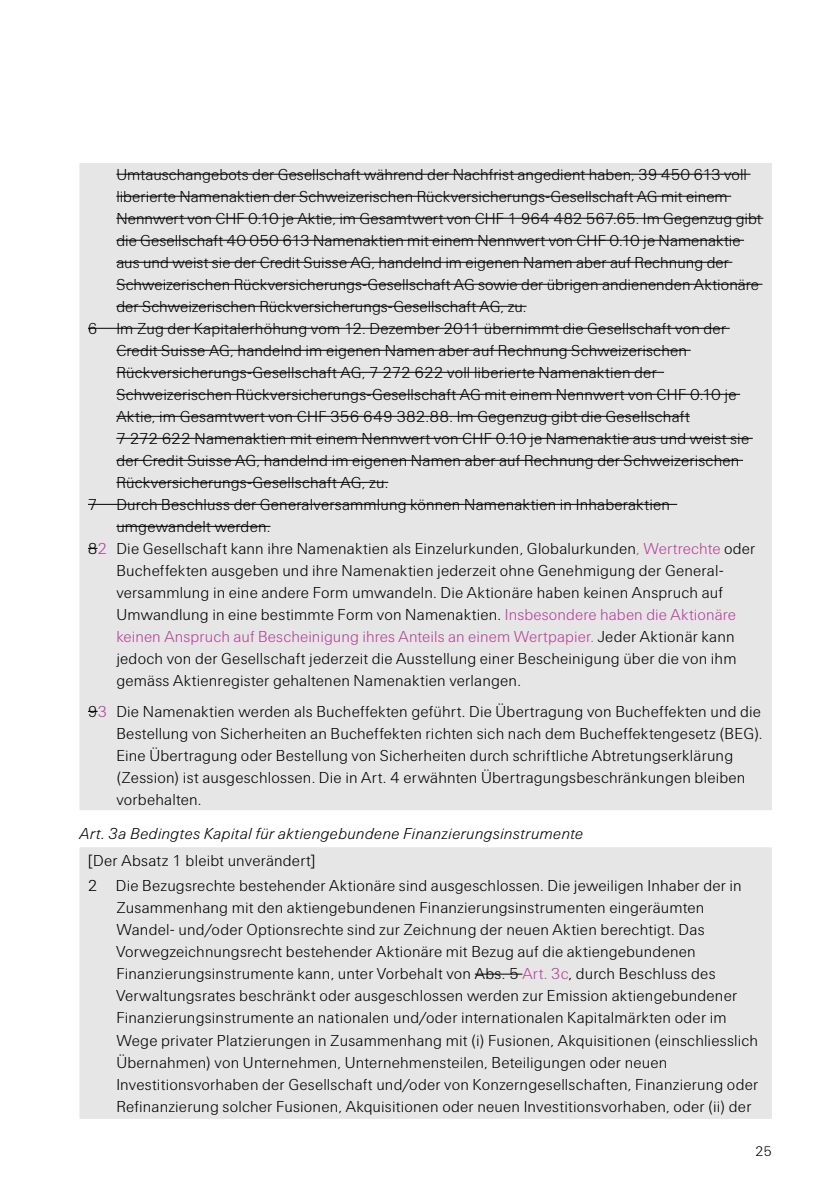
<style>
.page{position:relative;width:840px;height:1191px;background:#fff}
.page>*{position:absolute;margin:0;border:0;box-sizing:border-box;transform-origin:0 0}
.t1{font:300 16px/22px "Swiss Re Sans OT";letter-spacing:.01em;color:#000}
.t2{font:300 16px "Swiss Re Sans OT";letter-spacing:.005em;color:#b64197}
.t3{font:italic 300 16px "Swiss Re Sans OT";letter-spacing:.01em;color:#000}
.t4{font:300 14px "Swiss Re Sans OT";color:#000}
.s1{color:#b64197}
.s2{color:#000}
</style>
<div class="page">
<div style="left:79px;top:163px;width:692px;height:647px;background:#e6e6e7"></div>
<hr style="left:116px;top:174px;width:634px;height:1px;background:#000">
<hr style="left:116px;top:196px;width:614px;height:1px;background:#000">
<hr style="left:116px;top:218px;width:647px;height:1px;background:#000">
<hr style="left:116px;top:240px;width:627px;height:1px;background:#000">
<hr style="left:116px;top:262px;width:616px;height:1px;background:#000">
<hr style="left:116px;top:284px;width:646px;height:1px;background:#000">
<hr style="left:116px;top:306px;width:410px;height:1px;background:#000">
<hr style="left:88px;top:328px;width:641px;height:1px;background:#000">
<hr style="left:116px;top:350px;width:574px;height:1px;background:#000">
<hr style="left:116px;top:372px;width:547px;height:1px;background:#000">
<hr style="left:116px;top:394px;width:623px;height:1px;background:#000">
<hr style="left:116px;top:416px;width:573px;height:1px;background:#000">
<hr style="left:116px;top:438px;width:636px;height:1px;background:#000">
<hr style="left:116px;top:460px;width:626px;height:1px;background:#000">
<hr style="left:116px;top:482px;width:272px;height:1px;background:#000">
<hr style="left:88px;top:504px;width:588px;height:1px;background:#000">
<hr style="left:116px;top:526px;width:154px;height:1px;background:#000">
<div style="left:79px;top:847px;width:692px;height:271px;background:#e6e6e7"></div>
<hr style="left:474px;top:973px;width:48px;height:1px;background:#000">
<p class="t1" style="left:116px;top:163px;width:632px">Umtauschangebots der Gesellschaft während der Nachfrist angedient haben, 39 450 613 voll</p>
<p class="t1" style="left:116px;top:185px;width:612px">liberierte Namenaktien der Schweizerischen Rückversicherungs-Gesellschaft AG mit einem</p>
<p class="t1" style="left:116px;top:207px;width:646px">Nennwert von CHF 0.10 je Aktie, im Gesamtwert von CHF 1 964 482 567.65. Im Gegenzug gibt</p>
<p class="t1" style="left:116px;top:229px;width:625px">die Gesellschaft 40 050 613 Namenaktien mit einem Nennwert von CHF 0.10 je Namenaktie</p>
<p class="t1" style="left:116px;top:251px;width:613px">aus und weist sie der Credit Suisse AG, handelnd im eigenen Namen aber auf Rechnung der</p>
<p class="t1" style="left:116px;top:273px;width:644px">Schweizerischen Rückversicherungs-Gesellschaft AG sowie der übrigen andienenden Aktionäre</p>
<p class="t1" style="left:116px;top:295px;width:411px">der Schweizerischen Rückversicherungs-Gesellschaft AG, zu.</p>
<p class="t1" style="left:88px;top:317px;width:639px">6 Im Zug der Kapitalerhöhung vom 12. Dezember 2011 übernimmt die Gesellschaft von der</p>
<p class="t1" style="left:116px;top:339px;width:572px">Credit Suisse AG, handelnd im eigenen Namen aber auf Rechnung Schweizerischen</p>
<p class="t1" style="left:116px;top:361px;width:541px">Rückversicherungs-Gesellschaft AG, 7 272 622 voll liberierte Namenaktien der</p>
<p class="t1" style="left:116px;top:383px;width:621px">Schweizerischen Rückversicherungs-Gesellschaft AG mit einem Nennwert von CHF 0.10 je</p>
<p class="t1" style="left:116px;top:405px;width:574px">Aktie, im Gesamtwert von CHF 356 649 382.88. Im Gegenzug gibt die Gesellschaft</p>
<p class="t1" style="left:116px;top:427px;width:634px">7 272 622 Namenaktien mit einem Nennwert von CHF 0.10 je Namenaktie aus und weist sie</p>
<p class="t1" style="left:116px;top:449px;width:624px">der Credit Suisse AG, handelnd im eigenen Namen aber auf Rechnung der Schweizerischen</p>
<p class="t1" style="left:116px;top:471px;width:273px">Rückversicherungs-Gesellschaft AG, zu.</p>
<p class="t1" style="left:88px;top:493px;width:583px">7 Durch Beschluss der Generalversammlung können Namenaktien in Inhaberaktien</p>
<p class="t1" style="left:116px;top:515px;width:155px">umgewandelt werden.</p>
<p class="t1" style="left:88px;top:537px;width:668px">8<span class="s1">2</span> Die Gesellschaft kann ihre Namenaktien als Einzelurkunden, Globalurkunden<span class="s1">, Wertrechte</span> oder</p>
<p class="t1" style="left:116px;top:559px;width:608px">Bucheffekten ausgeben und ihre Namenaktien jederzeit ohne Genehmigung der General-</p>
<p class="t1" style="left:116px;top:581px;width:608px">versammlung in eine andere Form umwandeln. Die Aktionäre haben keinen Anspruch auf</p>
<p class="t1" style="left:116px;top:603px;width:620px">Umwandlung in eine bestimmte Form von Namenaktien. <span class="s1">Insbesondere haben die Aktionäre</span></p>
<p class="t2" style="left:116px;top:627px;width:619px">keinen Anspruch auf Bescheinigung ihres Anteils an einem Wertpapier. <span class="s2">Jeder Aktionär kann</span></p>
<p class="t1" style="left:116px;top:647px;width:621px">jedoch von der Gesellschaft jederzeit die Ausstellung einer Bescheinigung über die von ihm</p>
<p class="t1" style="left:116px;top:669px;width:406px">gemäss Aktienregister gehaltenen Namenaktien verlangen.</p>
<p class="t1" style="left:116px;top:700px;width:647px;text-indent:-28px">9<span class="s1">3</span> Die Namenaktien werden als Bucheffekten geführt. Die Übertragung von Bucheffekten und die Bestellung von Sicherheiten an Bucheffekten richten sich nach dem Bucheffektengesetz (BEG).<br>Eine Übertragung oder Bestellung von Sicherheiten durch schriftliche Abtretungserklärung (Zession) ist ausgeschlossen. Die in Art. 4 erwähnten Übertragungsbeschränkungen bleiben vorbehalten.</p>
<p class="t3" style="left:79px;top:825px;width:505px">Art. 3a Bedingtes Kapital für aktiengebundene Finanzierungsinstrumente</p>
<p class="t1" style="left:88px;top:847px;width:655px;line-height:25.8px">[Der Absatz 1 bleibt unverändert]<br>2 Die Bezugsrechte bestehender Aktionäre sind ausgeschlossen. Die jeweiligen Inhaber der in</p>
<p class="t1" style="left:116px;top:897px;width:643px">Zusammenhang mit den aktiengebundenen Finanzierungsinstrumenten eingeräumten Wandel- und/oder Optionsrechte sind zur Zeichnung der neuen Aktien berechtigt. Das Vorwegzeichnungsrecht bestehender Aktionäre mit Bezug auf die aktiengebundenen Finanzierungsinstrumente kann, unter Vorbehalt von Abs. 5 <span class="s1">Art. 3c</span>, durch Beschluss des Verwaltungsrates beschränkt oder ausgeschlossen werden zur Emission aktiengebundener Finanzierungsinstrumente an nationalen und/oder internationalen Kapitalmärkten oder im Wege privater Platzierungen in Zusammenhang mit (i) Fusionen, Akquisitionen (einschliesslich Übernahmen) von Unternehmen, Unternehmensteilen, Beteiligungen oder neuen Investitionsvorhaben der Gesellschaft und/oder von Konzerngesellschaften, Finanzierung oder Refinanzierung solcher Fusionen, Akquisitionen oder neuen Investitionsvorhaben, oder (ii) der</p>
<p class="t4" style="left:754px;top:1143px;width:18px">25</p>
</div>
